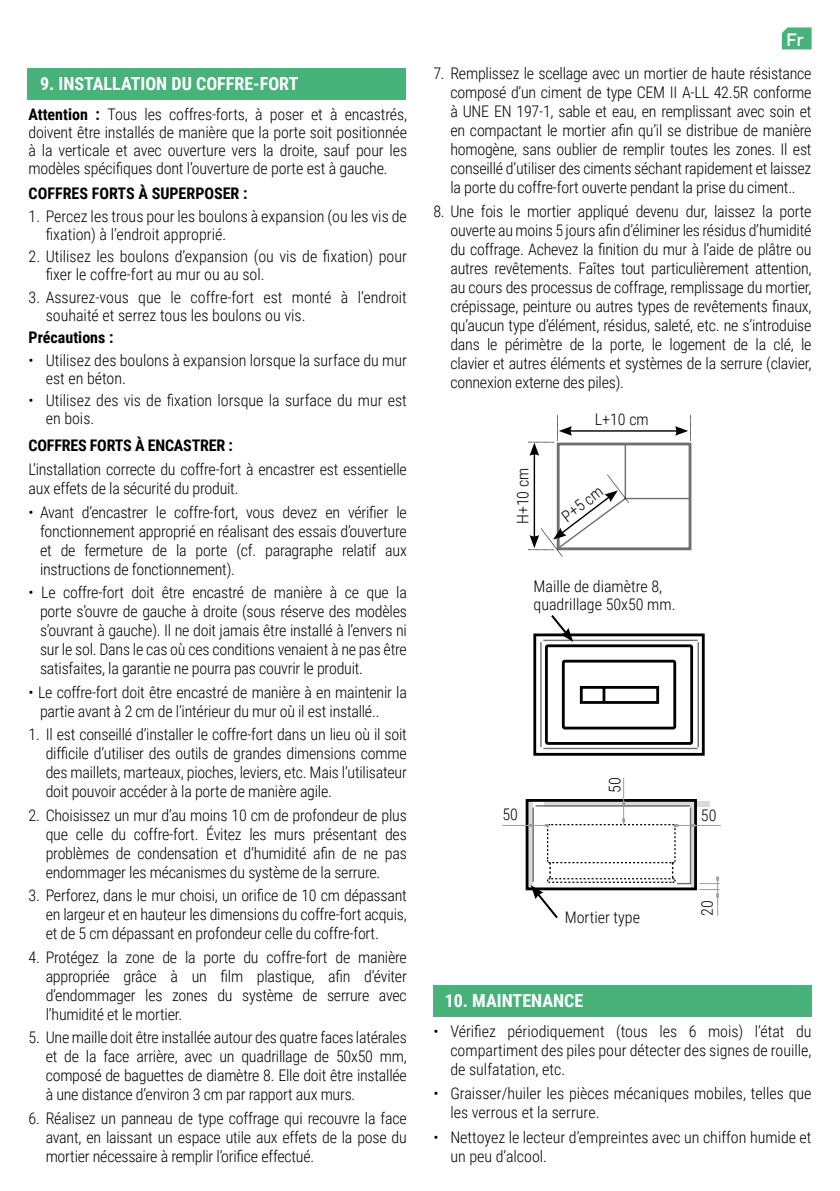
<style>
.page{position:relative;width:840px;height:1191px;background:#fff}
.page>*{position:absolute;margin:0;border:0;box-sizing:border-box;transform-origin:0 0}
.t1{font:700 18px "Roboto Condensed";color:#fff}
.t2{font:500 18px "TT Firs Neue";color:#fff}
.t3{font:300 16px/19px "Roboto Condensed";letter-spacing:-.015em;color:#000;text-align:justify}
.t4{font:700 16px "Roboto Condensed";color:#000}
.s1{font-weight:700}
</style>
<div class="page">
<svg style="left:781px;top:27px;width:30px;height:22px"></svg>
<div style="left:27px;top:68px;width:378px;height:31px;background:#47b27a"></div>
<svg style="left:528px;top:414px;width:163px;height:143px"></svg>
<hr style="left:528px;top:800px;width:4px;height:88px;background:#dadada">
<svg style="left:691px;top:806px;width:1px;height:12px"></svg>
<div style="left:544px;top:800px;width:164px;height:6px;background:#dadada"></div>
<div style="left:525px;top:799px;width:171px;height:91px;border:3px solid #000"></div>
<hr style="left:532px;top:807px;width:1px;height:74px;background:#706f6f">
<hr style="left:689px;top:807px;width:1px;height:76px;background:#706f6f">
<hr style="left:535px;top:805px;width:154px;height:1px;background:#706f6f">
<hr style="left:675px;top:825px;width:45px;height:1px;background:#9d9d9c">
<hr style="left:502px;top:825px;width:44px;height:1px;background:#9d9d9c">
<hr style="left:623px;top:777px;width:1px;height:47px;background:#9d9d9c">
<svg style="left:533px;top:615px;width:172px;height:141px"></svg>
<svg style="left:527px;top:818px;width:192px;height:101px"></svg>
<div style="left:433px;top:985px;width:378px;height:31px;background:#47b27a"></div>
<p class="t1" style="left:40px;top:71px;width:260px">9. INSTALLATION DU COFFRE-FORT</p>
<p class="t3" style="left:28px;top:105px;width:380px;line-height:18px"><span class="s1">Attention :</span> Tous les coffres-forts, à poser et à encastrés, doivent être installés de manière que la porte soit positionnée à la verticale et avec ouverture vers la droite, sauf pour les modèles spécifiques dont l’ouverture de porte est à gauche.</p>
<p class="t4" style="left:29px;top:182px;width:220px">COFFRES FORTS À SUPERPOSER :</p>
<p class="t3" style="left:46px;top:206px;width:362px;line-height:18px;text-indent:-17px">1. Percez les trous pour les boulons à expansion (ou les vis de fixation) à l’endroit approprié.</p>
<p class="t3" style="left:46px;top:247px;width:362px;line-height:18px;text-indent:-17px">2. Utilisez les boulons d’expansion (ou vis de fixation) pour fixer le coffre-fort au mur ou au sol.</p>
<p class="t3" style="left:46px;top:287px;width:362px;line-height:18px;text-indent:-17px">3. Assurez-vous que le coffre-fort est monté à l’endroit souhaité et serrez tous les boulons ou vis.</p>
<p class="t4" style="left:29px;top:326px;width:86px">Précautions :</p>
<p class="t3" style="left:46px;top:350px;width:362px;line-height:18px;text-indent:-17px">• Utilisez des boulons à expansion lorsque la surface du mur est en béton.</p>
<p class="t3" style="left:46px;top:391px;width:362px;line-height:18px;text-indent:-17px">• Utilisez des vis de fixation lorsque la surface du mur est en bois.</p>
<p class="t4" style="left:29px;top:434px;width:205px">COFFRES FORTS À ENCASTRER :</p>
<p class="t3" style="left:29px;top:459px;width:379px">L’installation correcte du coffre-fort à encastrer est essentielle aux effets de la sécurité du produit.</p>
<p class="t3" style="left:40px;top:502px;width:368px;text-indent:-11px">• Avant d’encastrer le coffre-fort, vous devez en vérifier le fonctionnement approprié en réalisant des essais d’ouverture et de fermeture de la porte (cf. paragraphe relatif aux instructions de fonctionnement).</p>
<p class="t3" style="left:40px;top:582px;width:368px;text-indent:-11px">• Le coffre-fort doit être encastré de manière à ce que la porte s’ouvre de gauche à droite (sous réserve des modèles s’ouvrant à gauche). Il ne doit jamais être installé à l’envers ni sur le sol. Dans le cas où ces conditions venaient à ne pas être satisfaites, la garantie ne pourra pas couvrir le produit.</p>
<p class="t3" style="left:40px;top:682px;width:368px;text-indent:-11px">• Le coffre-fort doit être encastré de manière à en maintenir la partie avant à 2 cm de l’intérieur du mur où il est installé..</p>
<p class="t3" style="left:46px;top:724px;width:362px;text-indent:-17px">1. Il est conseillé d’installer le coffre-fort dans un lieu où il soit difficile d’utiliser des outils de grandes dimensions comme des maillets, marteaux, pioches, leviers, etc. Mais l’utilisateur doit pouvoir accéder à la porte de manière agile.</p>
<p class="t3" style="left:46px;top:805px;width:362px;text-indent:-17px">2. Choisissez un mur d’au moins 10 cm de profondeur de plus que celle du coffre-fort. Évitez les murs présentant des problèmes de condensation et d’humidité afin de ne pas endommager les mécanismes du système de la serrure.</p>
<p class="t3" style="left:46px;top:885px;width:362px;text-indent:-17px">3. Perforez, dans le mur choisi, un orifice de 10 cm dépassant en largeur et en hauteur les dimensions du coffre-fort acquis, et de 5 cm dépassant en profondeur celle du coffre-fort.</p>
<p class="t3" style="left:46px;top:947px;width:362px;text-indent:-17px">4. Protégez la zone de la porte du coffre-fort de manière appropriée grâce à un film plastique, afin d’éviter d’endommager les zones du système de serrure avec l’humidité et le mortier.</p>
<p class="t3" style="left:46px;top:1027px;width:362px;text-indent:-17px">5. Une maille doit être installée autour des quatre faces latérales et de la face arrière, avec un quadrillage de 50x50 mm, composé de baguettes de diamètre 8. Elle doit être installée à une distance d’environ 3 cm par rapport aux murs.</p>
<p class="t3" style="left:46px;top:1108px;width:362px;text-indent:-17px">6. Réalisez un panneau de type coffrage qui recouvre la face avant, en laissant un espace utile aux effets de la pose du mortier nécessaire à remplir l’orifice effectué.</p>
<p class="t2" style="left:786px;top:28px;width:19px">Fr</p>
<p class="t3" style="left:450px;top:64px;width:362px;text-indent:-17px">7. Remplissez le scellage avec un mortier de haute résistance composé d’un ciment de type CEM II A-LL 42.5R conforme à UNE EN 197-1, sable et eau, en remplissant avec soin et en compactant le mortier afin qu’il se distribue de manière homogène, sans oublier de remplir toutes les zones. Il est conseillé d’utiliser des ciments séchant rapidement et laissez la porte du coffre-fort ouverte pendant la prise du ciment..</p>
<p class="t3" style="left:450px;top:201px;width:362px;text-indent:-17px">8. Une fois le mortier appliqué devenu dur, laissez la porte ouverte au moins 5 jours afin d’éliminer les résidus d’humidité du coffrage. Achevez la finition du mur à l’aide de plâtre ou autres revêtements. Faîtes tout particulièrement attention, au cours des processus de coffrage, remplissage du mortier, crépissage, peinture ou autres types de revêtements finaux, qu’aucun type d’élément, résidus, saleté, etc. ne s’introduise dans le périmètre de la porte, le logement de la clé, le clavier et autres éléments et systèmes de la serrure (clavier, connexion externe des piles).</p>
<p class="t3" style="left:512px;top:524px;width:58px;rotate:-90deg">H+10 cm</p>
<p class="t3" style="left:594px;top:409px;width:55px">L+10 cm</p>
<p class="t3" style="left:557px;top:510px;width:49px;rotate:-38deg">P+5 cm</p>
<p class="t3" style="left:533px;top:577px;width:143px;line-height:18px">Maille de diamètre 8, quadrillage 50x50 mm.</p>
<p class="t3" style="left:604px;top:793px;width:17px;rotate:-90deg">50</p>
<p class="t3" style="left:502px;top:804px;width:17px">50</p>
<p class="t3" style="left:700px;top:805px;width:17px">50</p>
<p class="t3" style="left:564px;top:907px;width:77px">Mortier type</p>
<p class="t1" style="left:444px;top:988px;width:140px">10. MAINTENANCE</p>
<p class="t3" style="left:696px;top:915px;width:17px;rotate:-90deg">20</p>
<p class="t3" style="left:450px;top:1020px;width:362px;text-indent:-17px">• Vérifiez périodiquement (tous les 6 mois) l’état du compartiment des piles pour détecter des signes de rouille, de sulfatation, etc.</p>
<p class="t3" style="left:450px;top:1083px;width:362px;text-indent:-17px">• Graisser/huiler les pièces mécaniques mobiles, telles que les verrous et la serrure.</p>
<p class="t3" style="left:450px;top:1127px;width:362px;text-indent:-17px">• Nettoyez le lecteur d’empreintes avec un chiffon humide et un peu d’alcool.</p>
</div>
